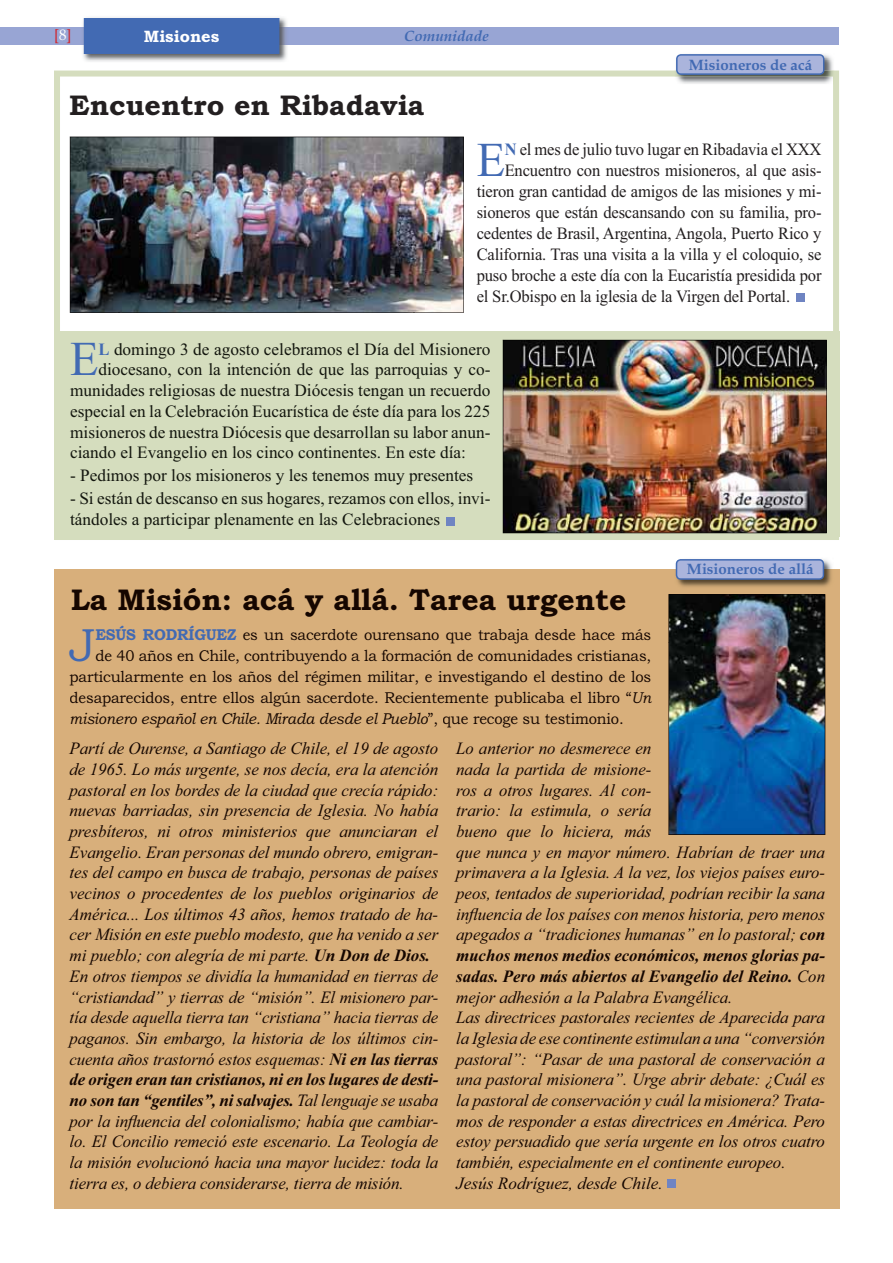
<style>
.page{position:relative;width:893px;height:1263px;background:#fff}
.page>*{position:absolute;margin:0;border:0;box-sizing:border-box;transform-origin:0 0}
.t1{font:48.45px "Times New Roman";color:#426ab3;scale:.96 1}
.t2{font:46.5px "Bookman Old Style";color:#426ab3;scale:.94 1}
.t3{font:700 30px "Bookman Old Style";color:#150600}
.t4{font:700 28.5px "Bookman Old Style";color:#231f20}
.t5{font:italic 17.25px/20.7px "Times New Roman";color:#150600}
.t6{font:17.25px/20.7px "Times New Roman";color:#13160e}
.t7{font:17.25px "Times New Roman";letter-spacing:-.01em;color:#231f20;scale:.96 1}
.t8{font:700 16.5px "Bookman Old Style";color:#fff}
.t9{font:15.75px "Bookman Old Style";letter-spacing:-.01em;color:#150600;scale:.94 1}
.t10{font:italic 15.75px "Bookman Old Style";letter-spacing:-.01em;color:#150600;scale:.94 1}
.t11{font:700 15px "Book Antiqua";color:#426ab3}
.t12{font:italic 700 15px "Book Antiqua";color:#426ab3}
.t13{font:15px "Book Antiqua";color:#d2232a}
.s1{color:#fff}
.s2{font-weight:700;color:#426ab3}
.s3{font-style:italic}
.s4{font-style:normal}
.s5{font-weight:700}
</style>
<div class="page">
<div style="left:0;top:27px;width:839px;height:18px;background:#98a5d4"></div>
<img style="left:83px;top:17px;width:204px;height:45px">
<img style="left:83px;top:27px;width:204px;height:18px">
<div style="left:84px;top:18px;width:195px;height:36px;background:#426ab3"></div>
<div style="left:54px;top:570px;width:785px;height:639px;background:#d8af7b"></div>
<img style="left:674px;top:559px;width:160px;height:28px">
<svg style="left:676px;top:559px;width:148px;height:21px;background:#99a7d3"></svg>
<svg style="left:54px;top:71px;width:785px;height:469px"></svg>
<img style="left:674px;top:54px;width:160px;height:17px">
<img style="left:674px;top:71px;width:160px;height:13px">
<svg style="left:676px;top:54px;width:148px;height:21px;background:#99a8d4"></svg>
<img style="left:668px;top:594px;width:157px;height:241px">
<img style="left:669px;top:595px;width:156px;height:48px">
<img style="left:669px;top:642px;width:1px;height:192px">
<img style="left:823px;top:642px;width:2px;height:192px">
<div style="left:54px;top:332px;width:785px;height:205px;background:#d5ddbe"></div>
<img style="left:557px;top:340px;width:270px;height:193px">
<img style="left:503px;top:340px;width:323px;height:49px">
<img style="left:503px;top:388px;width:54px;height:145px">
<img style="left:772px;top:388px;width:54px;height:145px">
<img style="left:557px;top:532px;width:216px;height:1px">
<div style="left:796px;top:294px;width:9px;height:8px;background:#6f84c2"></div>
<div style="left:446px;top:517px;width:9px;height:9px;background:#6f84c2"></div>
<div style="left:668px;top:1179px;width:8px;height:9px;background:#6f84c2"></div>
<img style="left:120px;top:137px;width:344px;height:176px">
<img style="left:70px;top:137px;width:393px;height:44px">
<img style="left:70px;top:181px;width:50px;height:132px">
<img style="left:414px;top:181px;width:49px;height:132px">
<img style="left:119px;top:311px;width:295px;height:2px">
<p class="t13" style="left:54px;top:26px;width:19px">[<span class="s1">8</span>]</p>
<p class="t8" style="left:144px;top:30px;width:77px">Misiones</p>
<p class="t12" style="left:404px;top:28px;width:86px">Comunidade</p>
<h3 class="t4" style="left:69px;top:95px;width:357px">Encuentro en Ribadavia</h3>
<p class="t11" style="left:689px;top:59px;width:125px">Misioneros de acá</p>
<h1 class="t1" style="left:477px;top:142px;width:31px">E</h1>
<p class="t7" style="left:505px;top:143px;width:332px"><span class="s2">N</span> el mes de julio tuvo lugar en Ribadavia el XXX</p>
<p class="t7" style="left:505px;top:164px;width:332px">Encuentro con nuestros misioneros, al que asis-</p>
<p class="t7" style="left:477px;top:185px;width:361px">tieron gran cantidad de amigos de las misiones y mi-</p>
<p class="t7" style="left:477px;top:206px;width:361px">sioneros que están descansando con su familia, pro-</p>
<p class="t7" style="left:477px;top:227px;width:361px">cedentes de Brasil, Argentina, Angola, Puerto Rico y</p>
<p class="t7" style="left:477px;top:248px;width:361px">California. Tras una visita a la villa y el coloquio, se</p>
<p class="t7" style="left:477px;top:269px;width:361px">puso broche a este día con la Eucaristía presidida por</p>
<p class="t7" style="left:477px;top:290px;width:328px">el Sr.Obispo en la iglesia de la Virgen del Portal.</p>
<h1 class="t1" style="left:70px;top:342px;width:31px">E</h1>
<p class="t6" style="left:98px;top:340px;width:394px"><span class="s2">L</span> domingo 3 de agosto celebramos el Día del Misionero</p>
<p class="t6" style="left:98px;top:361px;width:394px">diocesano, con la intención de que las parroquias y co-</p>
<p class="t6" style="left:70px;top:382px;width:422px">munidades religiosas de nuestra Diócesis tengan un recuerdo</p>
<p class="t6" style="left:70px;top:402px;width:422px">especial en la Celebración Eucarística de éste día para los 225</p>
<p class="t6" style="left:70px;top:423px;width:422px">misioneros de nuestra Diócesis que desarrollan su labor anun-</p>
<p class="t6" style="left:70px;top:444px;width:397px">ciando el Evangelio en los cinco continentes. En este día:</p>
<p class="t6" style="left:70px;top:467px;width:404px">- Pedimos por los misioneros y les tenemos muy presentes</p>
<p class="t6" style="left:70px;top:489px;width:422px">- Si están de descanso en sus hogares, rezamos con ellos, invi&shy;tándoles a participar plenamente en las Celebraciones</p>
<p class="t11" style="left:687px;top:564px;width:128px">Misioneros de allá</p>
<h3 class="t3" style="left:71px;top:589px;width:557px">La Misión: acá y allá. Tarea urgente</h3>
<h2 class="t2" style="left:70px;top:628px;width:29px">J</h2>
<p class="t9" style="left:95px;top:629px;width:593px"><span class="s2">ESÚS RODRÍGUEZ</span> es un sacerdote ourensano que trabaja desde hace más</p>
<p class="t9" style="left:95px;top:650px;width:593px">de 40 años en Chile, contribuyendo a la formación de comunidades cristianas,</p>
<p class="t9" style="left:70px;top:671px;width:620px">particularmente en los años del régimen militar, e investigando el destino de los</p>
<p class="t9" style="left:70px;top:692px;width:620px">desaparecidos, entre ellos algún sacerdote. Recientemente publicaba el libro “<span class="s3">Un</span></p>
<p class="t10" style="left:70px;top:710px;width:591px">misionero español en Chile. Mirada desde el Pueblo<span class="s4">”, que recoge su testimonio.</span></p>
<p class="t5" style="left:70px;top:740px;width:370px">Partí de Ourense, a Santiago de Chile, el 19 de agosto de 1965. Lo más urgente, se nos decía, era la atención pastoral en los bordes de la ciudad que crecía rápido: nuevas barriadas, sin presencia de Iglesia. No había presbíteros, ni otros ministerios que anunciaran el Evangelio. Eran personas del mundo obrero, emigran&shy;tes del campo en busca de trabajo, personas de países vecinos o procedentes de los pueblos originarios de América... Los últimos 43 años, hemos tratado de ha&shy;cer Misión en este pueblo modesto, que ha venido a ser mi pueblo; con alegría de mi parte. <span class="s5">Un Don de Dios.<br></span>En otros tiempos se dividía la humanidad en tierras de “cristiandad” y tierras de “misión”. El misionero par&shy;tía desde aquella tierra tan “cristiana” hacia tierras de paganos. Sin embargo, la historia de los últimos cin&shy;cuenta años trastornó estos esquemas: <span class="s5">Ni en las tierras de origen eran tan cristianos, ni en los lugares de desti&shy;no son tan “gentiles”, ni salvajes.</span> Tal lenguaje se usaba por la influencia del colonialismo; había que cambiar&shy;lo. El Concilio remeció este escenario. La Teología de la misión evolucionó hacia una mayor lucidez: toda la tierra es, o debiera considerarse, tierra de misión.</p>
<p class="t5" style="left:456px;top:740px;width:370px">Lo anterior no desmerece en<br>nada la partida de misione-<br>ros a otros lugares. Al con-<br>trario: la estimula, o sería<br>bueno que lo hiciera, más<br>que nunca y en mayor número. Habrían de traer una primavera a la Iglesia. A la vez, los viejos países euro&shy;peos, tentados de superioridad, podrían recibir la sana influencia de los países con menos historia, pero menos apegados a “tradiciones humanas” en lo pastoral; <span class="s5">con muchos menos medios económicos, menos glorias pa&shy;sadas. Pero más abiertos al Evangelio del Reino.</span> Con mejor adhesión a la Palabra Evangélica.<br>Las directrices pastorales recientes de Aparecida para la Iglesia de ese continente estimulan a una “conversión pastoral”: “Pasar de una pastoral de conservación a una pastoral misionera”. Urge abrir debate: ¿Cuál es la pastoral de conservación y cuál la misionera? Trata&shy;mos de responder a estas directrices en América. Pero estoy persuadido que sería urgente en los otros cuatro también, especialmente en el continente europeo.<br>Jesús Rodríguez, desde Chile.</p>
</div>
